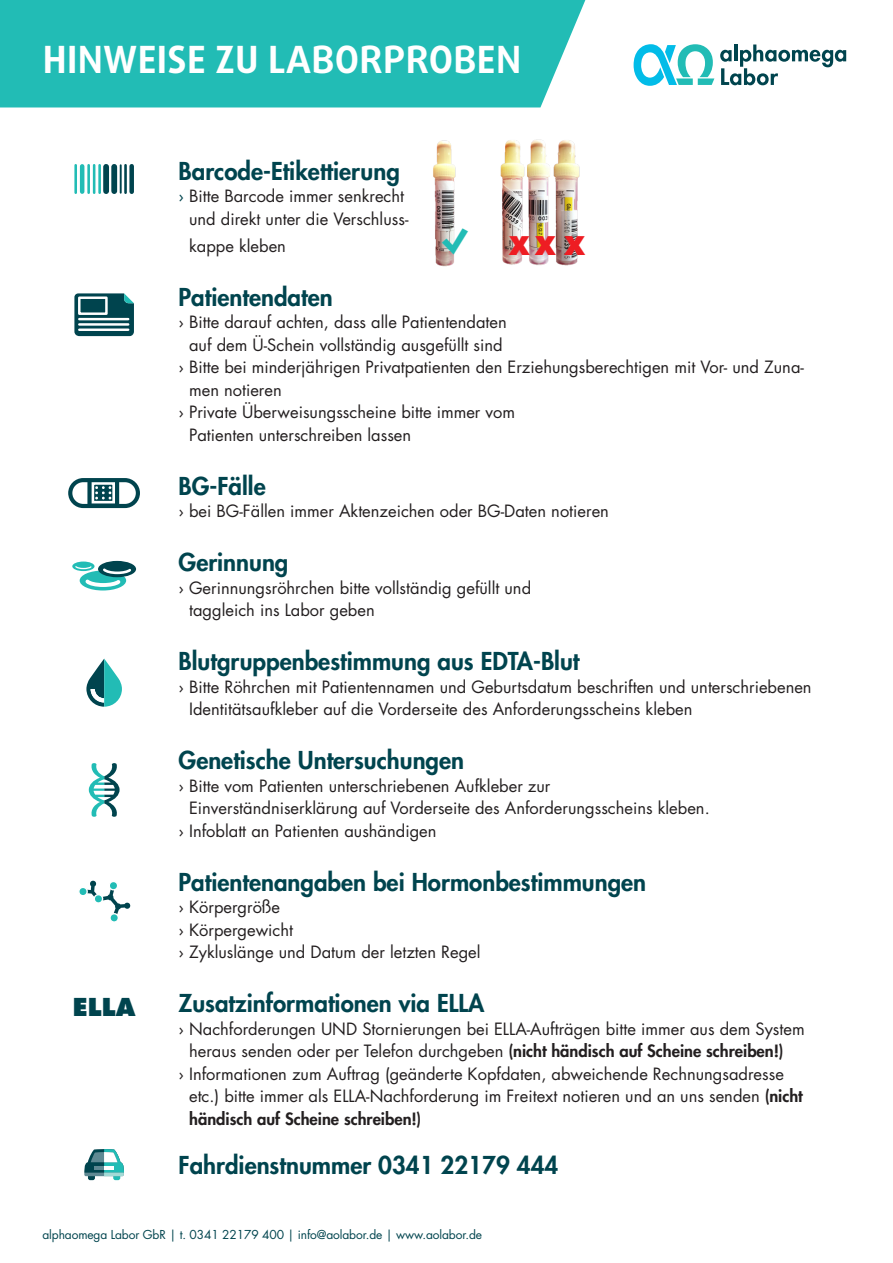
<style>
.page{position:relative;width:893px;height:1263px;background:#fff}
.page>*{position:absolute;margin:0;border:0;box-sizing:border-box;transform-origin:0 0}
.t1{font:700 37.5px "Daxline Pro";letter-spacing:.01em;color:#fff}
.t2{font:900 34.95px "Daxline Pro";color:#ee1d23}
.t3{font:900 34.8px "Daxline Pro";color:#22bcb5}
.t4{font:800 24px "Futura Std";color:#00444e}
.t5{font:800 24px "Futura Std";color:#00444e}
.t6{font:16.5px/22.5px "Futura Std";color:#231f20}
.Einf__Abs{font:12px "Futura Std";letter-spacing:-.01em;color:#00444e}
.s1{color:#00444e}
.s2{font-weight:800}
</style>
<div class="page">
<div style="left:0;top:0;width:585px;height:107px;background:#22bcb5"></div>
<svg style="left:74px;top:293px;width:60px;height:43px"></svg>
<svg style="left:86px;top:659px;width:36px;height:48px"></svg>
<svg style="left:89px;top:763px;width:31px;height:54px"></svg>
<svg style="left:84px;top:1149px;width:40px;height:31px"></svg>
<hr style="left:95px;top:1166px;width:19px;height:4px;background:#5f8993">
<hr style="left:104px;top:1166px;width:10px;height:4px;background:#fff">
<hr style="left:74px;top:165px;width:3px;height:28px;background:#22bcb5">
<hr style="left:87px;top:165px;width:3px;height:28px;background:#22bcb5">
<hr style="left:93px;top:165px;width:2px;height:28px;background:#22bcb5">
<hr style="left:124px;top:165px;width:3px;height:28px;background:#00444e">
<hr style="left:98px;top:165px;width:3px;height:28px;background:#22bcb5">
<hr style="left:120px;top:165px;width:2px;height:28px;background:#00444e">
<hr style="left:80px;top:166px;width:4px;height:26px;background:#22bcb5">
<div style="left:129px;top:166px;width:5px;height:26px;background:#00444e"></div>
<div style="left:103px;top:167px;width:6px;height:24px;background:#00444e"></div>
<div style="left:111px;top:167px;width:6px;height:24px;background:#00444e"></div>
<img style="left:433px;top:140px;width:23px;height:127px">
<img style="left:500px;top:140px;width:28px;height:125px">
<img style="left:528px;top:140px;width:22px;height:125px">
<img style="left:553px;top:140px;width:26px;height:126px">
<div style="left:80px;top:570px;width:46px;height:20px;background:#22bcb5;border-radius:50%"></div>
<div style="left:98px;top:561px;width:38px;height:16px;background:#00444e;border-radius:50%"></div>
<svg style="left:72px;top:561px;width:23px;height:10px"></svg>
<svg style="left:74px;top:565px;width:59px;height:24px"></svg>
<svg style="left:68px;top:478px;width:72px;height:30px"></svg>
<svg style="left:634px;top:44px;width:80px;height:42px"></svg>
<svg style="left:720px;top:45px;width:126px;height:40px"></svg>
<svg style="left:79px;top:880px;width:52px;height:42px"></svg>
<p class="t1" style="left:43px;top:35px;width:480px">HINWEISE ZU LABORPROBEN</p>
<p class="t5" style="left:73px;top:992px;width:64px">ELLA</p>
<p class="t4" style="left:179px;top:156px;width:223px">Barcode-Etikettierung</p>
<p class="t6" style="left:179px;top:185px;width:231px;text-align:right"><span class="s1">›</span> Bitte Barcode immer senkrecht und direkt unter die Verschluss-</p>
<p class="t6" style="left:189px;top:235px;width:98px">kappe kleben</p>
<p class="t4" style="left:179px;top:282px;width:156px">Patientendaten</p>
<p class="t6" style="left:179px;top:311px;width:330px;text-align:center">› Bitte darauf achten, dass alle Patientendaten auf dem Ü-Schein vollständig ausgefüllt sind</p>
<p class="t6" style="left:189px;top:356px;width:616px;text-indent:-11px">› Bitte bei minderjährigen Privatpatienten den Erziehungsberechtigen mit Vor- und Zuna&shy;men notieren</p>
<p class="t6" style="left:189px;top:401px;width:328px;text-indent:-11px">› Private Überweisungsscheine bitte immer vom<br>Patienten unterschreiben lassen</p>
<p class="t4" style="left:179px;top:471px;width:89px">BG-Fälle</p>
<p class="t6" style="left:179px;top:500px;width:432px">› bei BG-Fällen immer Aktenzeichen oder BG-Daten notieren</p>
<p class="t4" style="left:179px;top:547px;width:111px">Gerinnung</p>
<p class="t6" style="left:189px;top:577px;width:344px;text-indent:-11px">› Gerinnungsröhrchen bitte vollständig gefüllt und taggleich ins Labor geben</p>
<p class="t4" style="left:179px;top:646px;width:402px">Blutgruppenbestimmung aus EDTA-Blut</p>
<p class="t6" style="left:189px;top:676px;width:624px;text-indent:-11px">› Bitte Röhrchen mit Patientennamen und Geburtsdatum beschriften und unterschriebenen<br>Identitätsaufkleber auf die Vorderseite des Anforderungsscheins kleben</p>
<p class="t4" style="left:179px;top:745px;width:287px">Genetische Untersuchungen</p>
<p class="t6" style="left:189px;top:775px;width:522px;text-indent:-11px">› Bitte vom Patienten unterschriebenen Aufkleber zur<br>Einverständniserklärung auf Vorderseite des Anforderungsscheins kleben.</p>
<p class="t6" style="left:179px;top:820px;width:259px">› Infoblatt an Patienten aushändigen</p>
<p class="t4" style="left:179px;top:867px;width:469px">Patientenangaben bei Hormonbestimmungen</p>
<p class="t6" style="left:179px;top:896px;width:103px">› Körpergröße</p>
<p class="t6" style="left:179px;top:919px;width:116px">› Körpergewicht</p>
<p class="t6" style="left:179px;top:941px;width:303px">› Zykluslänge und Datum der letzten Regel</p>
<p class="t4" style="left:179px;top:988px;width:307px">Zusatzinformationen via ELLA</p>
<p class="t6" style="left:189px;top:1018px;width:617px;text-indent:-11px">› Nachforderungen UND Stornierungen bei ELLA-Aufträgen bitte immer aus dem System heraus senden oder per Telefon durchgeben <span class="s2">(nicht händisch auf Scheine schreiben!)</span></p>
<p class="t6" style="left:189px;top:1063px;width:615px;text-indent:-11px">› Informationen zum Auftrag (geänderte Kopfdaten, abweichende Rechnungsadresse etc.) bitte immer als ELLA-Nachforderung im Freitext notieren und an uns senden <span class="s2">(nicht händisch auf Scheine schreiben!)</span></p>
<p class="t4" style="left:179px;top:1150px;width:381px">Fahrdienstnummer 0341 22179 444</p>
<p class="t3" style="left:441px;top:218px;width:31px">✓</p>
<p class="t2" style="left:509px;top:219px;width:78px">xxx</p>
<p class="Einf__Abs" style="left:43px;top:1226px;width:441px">alphaomega Labor GbR | t. 0341 22179 400 | info@aolabor.de | www.aolabor.de</p>
</div>
